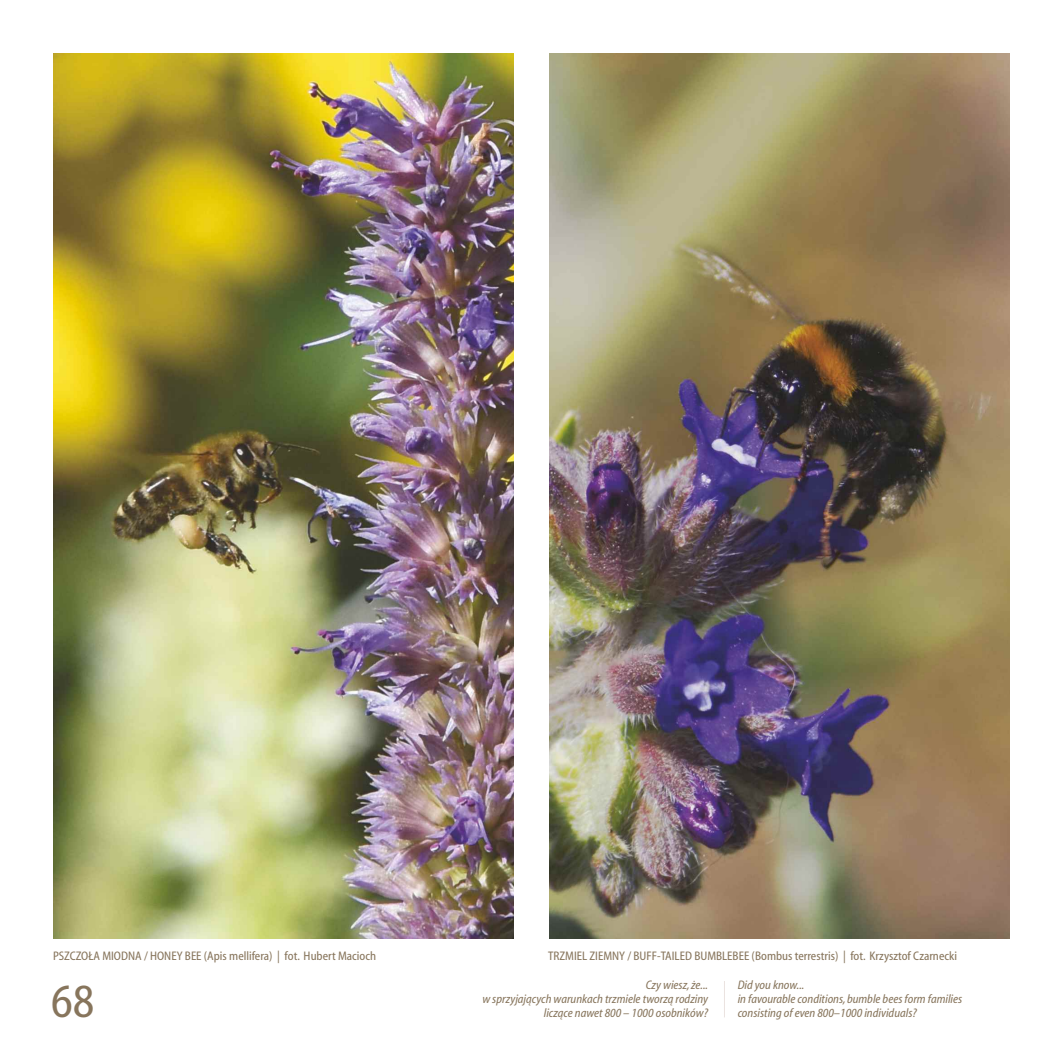
<style>
.page{position:relative;width:1063px;height:1063px;background:#fff}
.page>*{position:absolute;margin:0;border:0;box-sizing:border-box;transform-origin:0 0}
.t1{font:condensed 47.88px "Myriad Web Pro";color:#87755c}
.t2{font:italic condensed 12.5px/14.2px "Myriad Web Pro";color:#87755c;text-align:right}
.t3{font:condensed 12.5px "Myriad Web Pro";color:#87755c}
</style>
<div class="page">
<img style="left:53px;top:53px;width:461px;height:886px">
<img style="left:549px;top:53px;width:461px;height:886px">
<hr style="left:724px;top:981px;width:1px;height:36px;background:#ebe3e0">
<p class="t3" style="left:53px;top:951px;width:325px">PSZCZOŁA MIODNA / HONEY BEE (Apis mellifera) | fot. Hubert Macioch</p>
<p class="t3" style="left:548px;top:951px;width:410px">TRZMIEL ZIEMNY / BUFF-TAILED BUMBLEBEE (Bombus terrestris) | fot. Krzysztof Czarnecki</p>
<p class="t2" style="left:482px;top:979px;width:227px">Czy wiesz, że...<br>w sprzyjających warunkach trzmiele tworzą rodziny liczące nawet 800 – 1000 osobników?</p>
<p class="t2" style="left:738px;top:979px;width:226px;text-align:left">Did you know...<br>in favourable conditions, bumble bees form families consisting of even 800–1000 individuals?</p>
<h1 class="t1" style="left:51px;top:981px;width:45px">68</h1>
</div>
